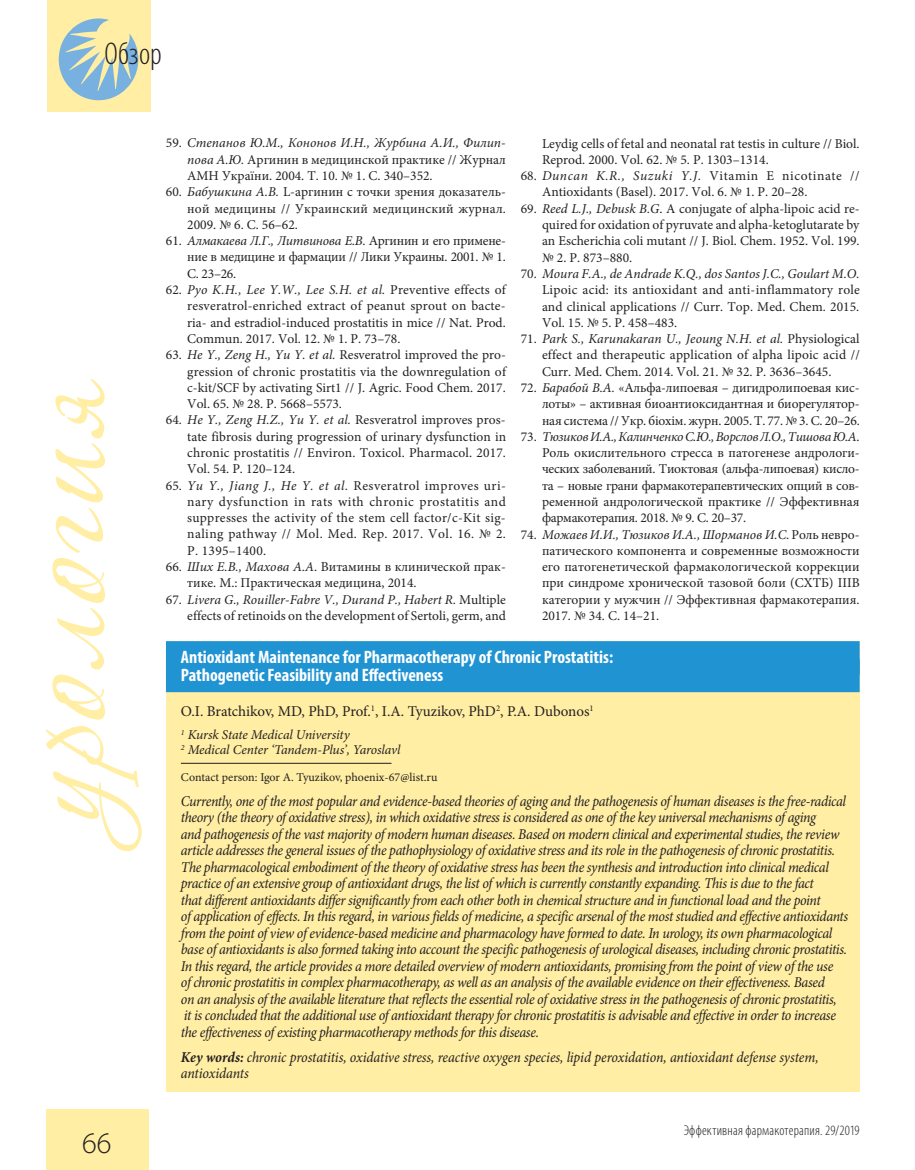
<style>
.page{position:relative;width:915px;height:1170px;background:#fff}
.page>*{position:absolute;margin:0;border:0;box-sizing:border-box;transform-origin:0 0}
.t1{font:300 condensed 31.5px "Myriad Pro";letter-spacing:.005em;color:#231f20}
.t2{font:300 30px "Myriad Pro";color:#231f20}
.t3{font:700 condensed 18px/18px "Myriad Pro";color:#fff}
.t4{font:italic 15px/16.5px "Minion Pro";letter-spacing:-.025em;color:#231f20;scale:.93 1}
.t5{font:15px "Minion Pro";letter-spacing:-.005em;color:#231f20}
.t6{font:300 condensed 14.25px "Myriad Pro";letter-spacing:.015em;color:#231f20}
.t7{font:13.5px/16.4px "Minion Pro";color:#231f20;text-align:justify}
.t8{font:italic 13.5px/15px "Minion Pro";letter-spacing:-.01em;color:#231f20}
.t9{font:12px "Minion Pro";color:#231f20}
.s1{font-style:italic}
.s2{font-weight:700}
</style>
<div class="page">
<div style="left:47px;top:1108px;width:102px;height:61px;background:#ffeea3"></div>
<div style="left:47px;top:0;width:103px;height:112px;background:#ffeea3"></div>
<svg style="left:59px;top:18px;width:79px;height:82px"></svg>
<svg style="left:46px;top:726px;width:96px;height:125px"></svg>
<svg style="left:52px;top:379px;width:53px;height:340px"></svg>
<div style="left:166px;top:641px;width:693px;height:450px;background:#ffeea3"></div>
<div style="left:166px;top:641px;width:693px;height:33px;background:#2093d2"></div>
<div style="left:166px;top:659px;width:693px;height:33px;background:#2093d2"></div>
<hr style="left:181px;top:763px;width:210px;height:1px;background:#231f20">
<h1 class="t1" style="left:104px;top:35px;width:59px">Обзор</h1>
<p class="t7" style="left:187px;top:135px;width:320px;text-indent:-21px">59. <span class="s1">Степанов Ю.М., Кононов И.Н., Журбина А.И., Филип&shy;пова А.Ю.</span> Аргинин в медицинской практике // Журнал АМН України. 2004. Т. 10. № 1. С. 340–352.</p>
<p class="t7" style="left:187px;top:184px;width:320px;text-indent:-21px">60. <span class="s1">Бабушкина А.В.</span> L-аргинин с точки зрения доказатель&shy;ной медицины // Украинский медицинский журнал.<br>2009. № 6. С. 56–62.</p>
<p class="t7" style="left:187px;top:233px;width:320px;text-indent:-21px">61. <span class="s1">Алмакаева Л.Г., Литвинова Е.В</span>. Аргинин и его примене&shy;ние в медицине и фармации // Лики Украины. 2001. № 1.<br>С. 23–26.</p>
<p class="t7" style="left:187px;top:281px;width:320px;text-indent:-21px">62. <span class="s1">Pyo K.H., Lee Y.W., Lee S.H. et al.</span> Preventive effects of resveratrol-enriched extract of peanut sprout on bacte&shy;ria- and estradiol-induced prostatitis in mice // Nat. Prod.<br>Commun. 2017. Vol. 12. № 1. Р. 73–78.</p>
<p class="t7" style="left:187px;top:347px;width:320px;text-indent:-21px">63. <span class="s1">He Y., Zeng H., Yu Y. et al.</span> Resveratrol improved the pro&shy;gression of chronic prostatitis via the downregulation of c-kit/SCF by activating Sirt1 // J. Agric. Food Chem. 2017.<br>Vol. 65. № 28. Р. 5668–5573.</p>
<p class="t7" style="left:187px;top:412px;width:320px;text-indent:-21px">64. <span class="s1">He Y., Zeng H.Z., Yu Y. et al.</span> Resveratrol improves pros&shy;tate fibrosis during progression of urinary dysfunction in chronic prostatitis // Environ. Toxicol. Pharmacol. 2017.<br>Vol. 54. Р. 120–124.</p>
<p class="t7" style="left:187px;top:477px;width:320px;text-indent:-21px">65. <span class="s1">Yu Y., Jiang J., He Y. et al.</span> Resveratrol improves uri&shy;nary dysfunction in rats with chronic prostatitis and suppresses the activity of the stem cell factor/c-Kit sig&shy;naling pathway // Mol. Med. Rep. 2017. Vol. 16. № 2.<br>Р. 1395–1400.</p>
<p class="t7" style="left:187px;top:558px;width:320px;text-indent:-21px">66. <span class="s1">Ших Е.В., Махова А.А</span>. Витамины в клинической прак&shy;тике. М.: Практическая медицина, 2014.</p>
<p class="t7" style="left:166px;top:591px;width:341px;text-align:right">67. <span class="s1">Livera G., Rouiller-Fabre V., Durand P., Habert R.</span> Multiple effects of retinoids on the development of Sertoli, germ, and</p>
<p class="t7" style="left:542px;top:135px;width:319px">Leydig cells of fetal and neonatal rat testis in culture // Biol.<br>Reprod. 2000. Vol. 62. № 5. Р. 1303–1314.</p>
<p class="t7" style="left:542px;top:168px;width:319px;text-indent:-21px">68. <span class="s1">Duncan K.R., Suzuki Y.J.</span> Vitamin E nicotinate //<br>Antioxidants (Basel). 2017. Vol. 6. № 1. Р. 20–28.</p>
<p class="t7" style="left:542px;top:200px;width:319px;text-indent:-21px">69. <span class="s1">Reed L.J., Debusk B.G</span>. A conjugate of alpha-lipoic acid re&shy;quired for oxidation of pyruvate and alpha-ketoglutarate by an Escherichia coli mutant // J. Biol. Chem. 1952. Vol. 199. № 2. Р. 873–880.</p>
<p class="t7" style="left:542px;top:265px;width:319px;text-indent:-21px">70. <span class="s1">Moura F.A., de Andrade K.Q., dos Santos J.C., Goulart M.O.<br></span>Lipoic acid: its antioxidant and anti-inflammatory role and clinical applications // Curr. Top. Med. Chem. 2015.<br>Vol. 15. № 5. Р. 458–483.</p>
<p class="t7" style="left:542px;top:330px;width:319px;text-indent:-21px">71. <span class="s1">Park S., Karunakaran U., Jeoung N.H. et al.</span> Physiological effect and therapeutic application of alpha lipoic acid // Curr. Med. Chem. 2014. Vol. 21. № 32. Р. 3636–3645.</p>
<p class="t7" style="left:542px;top:379px;width:319px;text-indent:-21px">72. <span class="s1">Барабой В.А.</span> «Альфа-липоевая – дигидролипоевая кис&shy;лоты» – активная биоантиоксидантная и биорегулятор&shy;ная система // Укр. біохім. журн. 2005. Т. 77. № 3. C. 20–26.</p>
<p class="t7" style="left:542px;top:428px;width:319px;text-indent:-21px">73. <span class="s1">Тюзиков И.А., Калинченко С.Ю., Ворслов Л.О., Тишова Ю.А</span>.<br>Роль окислительного стресса в патогенезе андрологи&shy;ческих заболеваний. Тиоктовая (альфа-липоевая) кисло&shy;та – новые грани фармакотерапевтических опций в сов&shy;ременной андрологической практике // Эффективная фармакотерапия. 2018. № 9. С. 20–37.</p>
<p class="t7" style="left:542px;top:526px;width:319px;text-indent:-21px">74. <span class="s1">Можаев И.И., Тюзиков И.А., Шорманов И.С</span>. Роль невро&shy;патического компонента и современные возможности его патогенетической фармакологической коррекции при синдроме хронической тазовой боли (СХТБ) IIIB категории у мужчин // Эффективная фармакотерапия.<br>2017. № 34. С. 14–21.</p>
<h2 class="t2" style="left:82px;top:1125px;width:31px">66</h2>
<h3 class="t3" style="left:181px;top:647px;width:433px">Antioxidant Maintenance for Pharmacotherapy of Chronic Prostatitis:<br>Pathogenetic Feasibility and Effectiveness</h3>
<p class="t5" style="left:181px;top:700px;width:414px">O.I. Bratchikov, MD, PhD, Prof.<sup>1</sup>, I.A. Tyuzikov, PhD<sup>2</sup>, P.A. Dubonos<sup>1</sup></p>
<p class="t8" style="left:181px;top:727px;width:221px"><sup>1</sup> Kursk State Medical University<br><sup>2</sup> Medical Center ‘Tandem-Plus’, Yaroslavl</p>
<p class="t9" style="left:181px;top:768px;width:258px">Contact person: Igor A. Tyuzikov, phoenix-67@list.ru</p>
<p class="t4" style="left:181px;top:792px;width:718px">Currently, one of the most popular and evidence-based theories of aging and the pathogenesis of human diseases is the free-radical theory (the theory of oxidative stress), in which oxidative stress is considered as one of the key universal mechanisms of aging<br>and pathogenesis of the vast majority of modern human diseases. Based on modern clinical and experimental studies, the review article addresses the general issues of the pathophysiology of oxidative stress and its role in the pathogenesis of chronic prostatitis.<br>The pharmacological embodiment of the theory of oxidative stress has been the synthesis and introduction into clinical medical practice of an extensive group of antioxidant drugs, the list of which is currently constantly expanding. This is due to the fact<br>that different antioxidants differ significantly from each other both in chemical structure and in functional load and the point<br>of application of effects. In this regard, in various fields of medicine, a specific arsenal of the most studied and effective antioxidants from the point of view of evidence-based medicine and pharmacology have formed to date. In urology, its own pharmacological base of antioxidants is also formed taking into account the specific pathogenesis of urological diseases, including chronic prostatitis.<br>In this regard, the article provides a more detailed overview of modern antioxidants, promising from the point of view of the use<br>of chronic prostatitis in complex pharmacotherapy, as well as an analysis of the available evidence on their effectiveness. Based<br>on an analysis of the available literature that reflects the essential role of oxidative stress in the pathogenesis of chronic prostatitis, it is concluded that the additional use of antioxidant therapy for chronic prostatitis is advisable and effective in order to increase the effectiveness of existing pharmacotherapy methods for this disease.</p>
<p class="t4" style="left:181px;top:1048px;width:687px"><span class="s2">Key words:</span> chronic prostatitis, oxidative stress, reactive oxygen species, lipid peroxidation, antioxidant defense system, antioxidants</p>
<p class="t6" style="left:683px;top:1121px;width:177px">Эффективная фармакотерапия. 29/2019</p>
</div>
